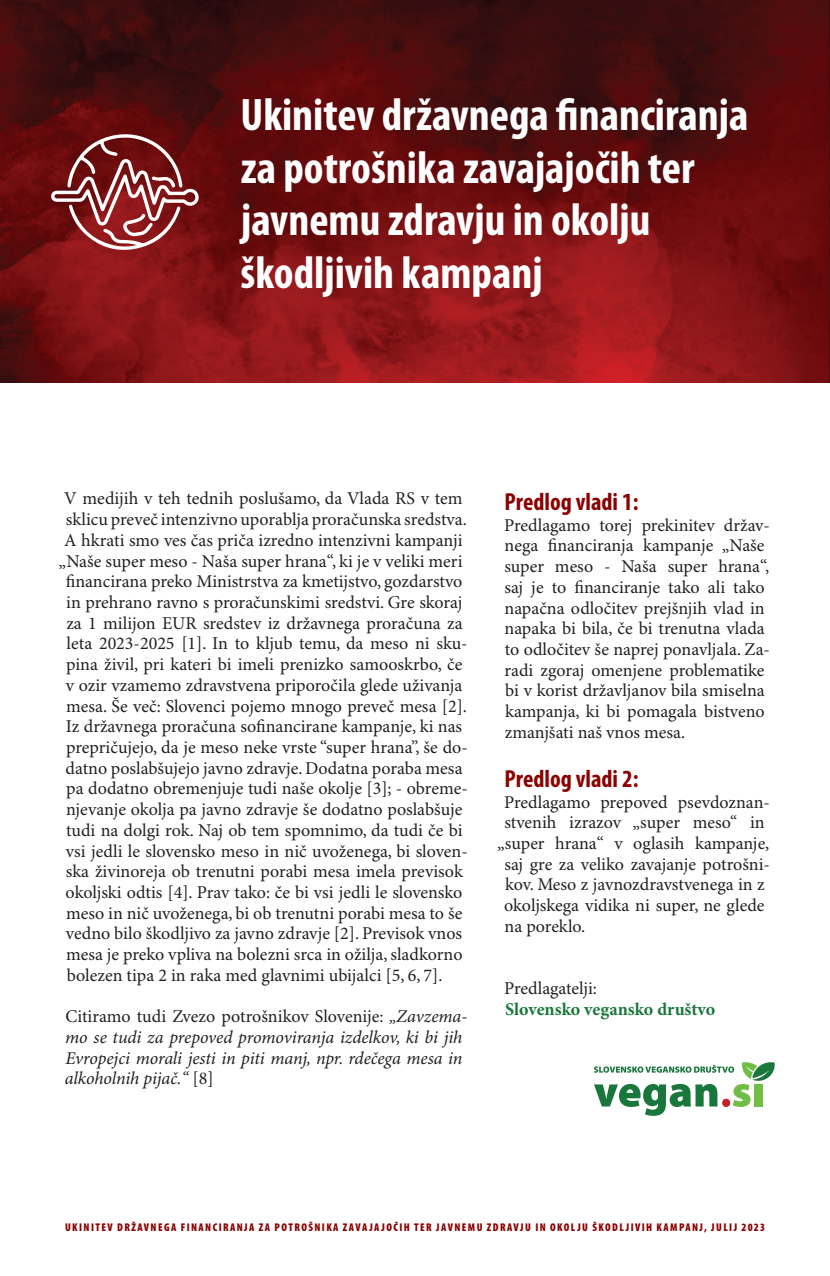
<style>
.page{position:relative;width:830px;height:1276px;background:#fff}
.page>*{position:absolute;margin:0;border:0;box-sizing:border-box;transform-origin:0 0}
.t1{font:700 condensed 45.9px/52.6px "Myriad Pro";color:#fff}
.t2{font:700 condensed 24.75px "Myriad Pro";color:#8b0202}
.t3{font:18px/20.7px "Minion Pro";color:#231f20}
.t4{font:italic 18px/20.7px "Minion Pro";letter-spacing:-.01em;color:#231f20}
.t5{font:700 18px "Minion Pro";letter-spacing:-.005em;color:#1a773c}
.t6{font:900 condensed 11.25px "Myriad Pro";letter-spacing:.125em;color:#8b0202}
.s1{font-style:normal}
</style>
<div class="page">
<img style="left:0;top:0;width:829px;height:383px">
<svg style="left:50px;top:131px;width:149px;height:121px;background:#8f3c3e"></svg>
<svg style="left:594px;top:1062px;width:181px;height:54px"></svg>
<h1 class="t1" style="left:240px;top:89px;width:509px">Ukinitev državnega financiranja za potrošnika zavajajočih ter javnemu zdravju in okolju škodljivih kampanj</h1>
<p class="t3" style="left:64px;top:489px;width:399px">V medijih v teh tednih poslušamo, da Vlada RS v tem</p>
<p class="t3" style="left:66px;top:510px;width:402px">sklicu preveč intenzivno uporablja proračunska sredstva.</p>
<p class="t3" style="left:64px;top:530px;width:399px">A hkrati smo ves čas priča izredno intenzivni kampanji</p>
<p class="t3" style="left:59px;top:551px;width:405px">„Naše super meso - Naša super hrana“, ki je v veliki meri</p>
<p class="t3" style="left:66px;top:572px;width:398px">financirana preko Ministrstva za kmetijstvo, gozdarstvo</p>
<p class="t3" style="left:66px;top:592px;width:397px">in prehrano ravno s proračunskimi sredstvi. Gre skoraj</p>
<p class="t3" style="left:66px;top:613px;width:397px">za 1 milijon EUR sredstev iz državnega proračuna za</p>
<p class="t3" style="left:67px;top:634px;width:402px">leta 2023-2025 [1]. In to kljub temu, da meso ni sku-</p>
<p class="t3" style="left:66px;top:655px;width:397px">pina živil, pri kateri bi imeli prenizko samooskrbo, če</p>
<p class="t3" style="left:66px;top:675px;width:398px">v ozir vzamemo zdravstvena priporočila glede uživanja</p>
<p class="t3" style="left:66px;top:696px;width:402px">mesa. Še več: Slovenci pojemo mnogo preveč mesa [2].</p>
<p class="t3" style="left:66px;top:717px;width:397px">Iz državnega proračuna sofinancirane kampanje, ki nas</p>
<p class="t3" style="left:66px;top:737px;width:403px">prepričujejo, da je meso neke vrste “super hrana”, še do-</p>
<p class="t3" style="left:66px;top:758px;width:398px">datno poslabšujejo javno zdravje. Dodatna poraba mesa</p>
<p class="t3" style="left:66px;top:779px;width:403px">pa dodatno obremenjuje tudi naše okolje [3]; - obreme-</p>
<p class="t3" style="left:66px;top:799px;width:397px">njevanje okolja pa javno zdravje še dodatno poslabšuje</p>
<p class="t3" style="left:66px;top:820px;width:397px">tudi na dolgi rok. Naj ob tem spomnimo, da tudi če bi</p>
<p class="t3" style="left:66px;top:841px;width:403px">vsi jedli le slovensko meso in nič uvoženega, bi sloven-</p>
<p class="t3" style="left:66px;top:862px;width:398px">ska živinoreja ob trenutni porabi mesa imela previsok</p>
<p class="t3" style="left:66px;top:882px;width:398px">okoljski odtis [4]. Prav tako: če bi vsi jedli le slovensko</p>
<p class="t3" style="left:66px;top:903px;width:397px">meso in nič uvoženega, bi ob trenutni porabi mesa to še</p>
<p class="t3" style="left:66px;top:924px;width:397px">vedno bilo škodljivo za javno zdravje [2]. Previsok vnos</p>
<p class="t3" style="left:66px;top:944px;width:398px">mesa je preko vpliva na bolezni srca in ožilja, sladkorno</p>
<p class="t3" style="left:67px;top:965px;width:377px">bolezen tipa 2 in raka med glavnimi ubijalci [5, 6, 7].</p>
<p class="t4" style="left:65px;top:1006px;width:404px"><span class="s1">Citiramo tudi Zvezo potrošnikov Slovenije:</span> „Zavzema&shy;mo se tudi za prepoved promoviranja izdelkov, ki bi jih Evropejci morali jesti in piti manj, npr. rdečega mesa in alkoholnih pijač.“ <span class="s1">[8]</span></p>
<h2 class="t2" style="left:504px;top:488px;width:135px">Predlog vladi 1:</h2>
<p class="t3" style="left:503px;top:515px;width:267px">Predlagamo torej prekinitev držav&shy;nega financiranja kampanje „Naše super meso - Naša super hrana“, saj je to financiranje tako ali tako napačna odločitev prejšnjih vlad in napaka bi bila, če bi trenutna vlada to odločitev še naprej ponavljala. Za&shy;radi zgoraj omenjene problematike bi v korist državljanov bila smiselna kampanja, ki bi pomagala bistveno zmanjšati naš vnos mesa.</p>
<h2 class="t2" style="left:504px;top:765px;width:135px">Predlog vladi 2:</h2>
<p class="t3" style="left:503px;top:792px;width:267px">Predlagamo prepoved psevdoznan-</p>
<p class="t3" style="left:504px;top:813px;width:262px">stvenih izrazov „super meso“ in</p>
<p class="t3" style="left:497px;top:833px;width:273px">„super hrana“ v oglasih kampanje,</p>
<p class="t3" style="left:504px;top:854px;width:267px">saj gre za veliko zavajanje potrošni-</p>
<p class="t3" style="left:505px;top:875px;width:261px">kov. Meso z javnozdravstvenega in z</p>
<p class="t3" style="left:504px;top:896px;width:262px">okoljskega vidika ni super, ne glede</p>
<p class="t3" style="left:504px;top:916px;width:82px">na poreklo.</p>
<p class="t3" style="left:503px;top:978px;width:94px">Predlagatelji:</p>
<p class="t5" style="left:504px;top:998px;width:212px">Slovensko vegansko društvo</p>
<p class="t6" style="left:65px;top:1220px;width:701px">UKINITEV DRŽAVNEGA FINANCIRANJA ZA POTROŠNIKA ZAVAJAJOČIH TER JAVNEMU ZDRAVJU IN OKOLJU ŠKODLJIVIH KAMPANJ, JULIJ 2023</p>
</div>
